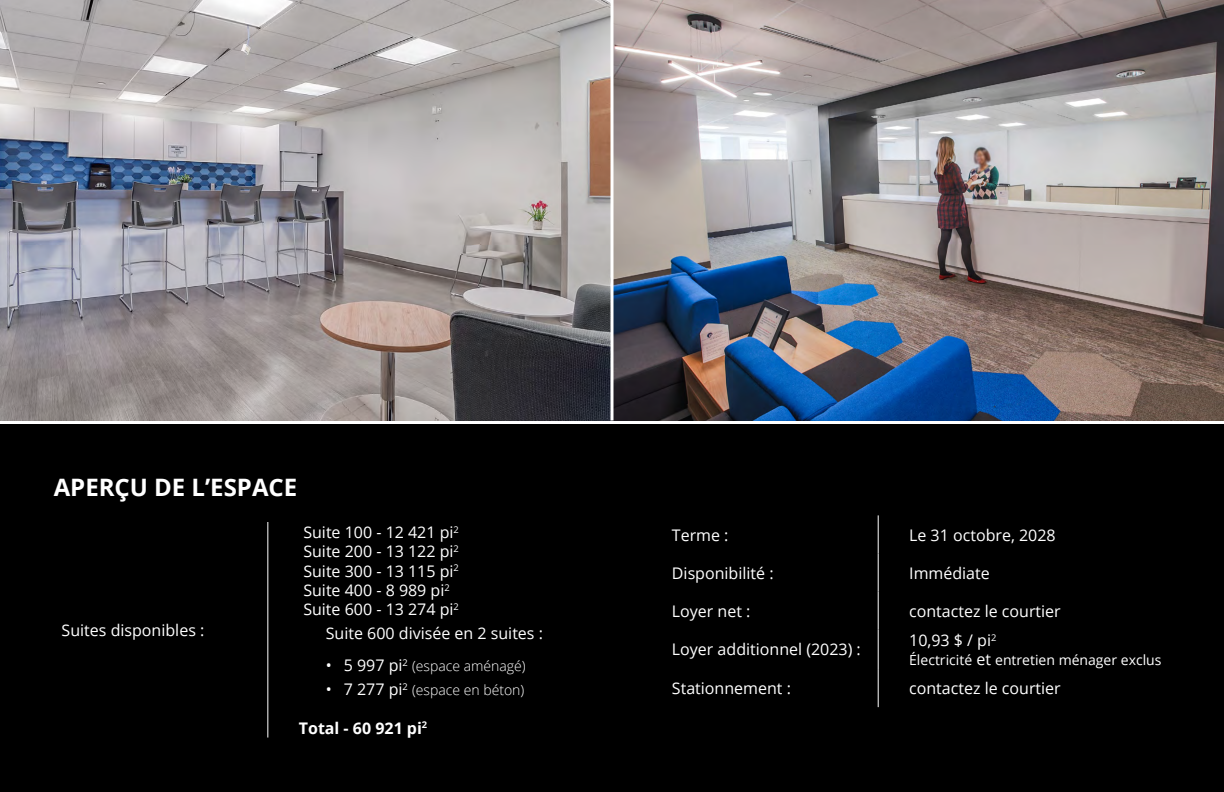
<style>
.page{position:relative;width:1224px;height:792px;background:#fff}
.page>*{position:absolute;margin:0;border:0;box-sizing:border-box;transform-origin:0 0}
.t1{font:700 24px "Open Sans";color:#fff}
.t2{font:16px/19.2px "Open Sans";color:#fff}
.t3{font:700 16px "Open Sans";color:#fff}
.t4{font:300 14px "Open Sans";color:#fff}
.t5{font:14px "Open Sans";color:#fff}
.s1{font-weight:400;font-size:16px}
.s2{font-size:16px}
</style>
<div class="page">
<div style="left:0;top:424px;width:1224px;height:368px;background:#000"></div>
<img style="left:0;top:0;width:1224px;height:420px">
<svg style="left:610px;top:0;width:4px;height:420px"></svg>
<hr style="left:268px;top:522px;width:1px;height:216px;background:#fff">
<hr style="left:878px;top:515px;width:1px;height:38px;background:#fff">
<hr style="left:878px;top:553px;width:1px;height:39px;background:#fff">
<hr style="left:878px;top:592px;width:1px;height:38px;background:#fff">
<hr style="left:878px;top:630px;width:1px;height:39px;background:#fff">
<hr style="left:878px;top:669px;width:1px;height:38px;background:#fff">
<h1 class="t1" style="left:54px;top:470px;width:245px">APERÇU DE L’ESPACE</h1>
<p class="t2" style="left:62px;top:620px;width:144px">Suites disponibles :</p>
<p class="t2" style="left:303px;top:522px;width:157px">Suite 100 - 12 421 pi<sup>2<br></sup>Suite 200 - 13 122 pi<sup>2<br></sup>Suite 300 - 13 115 pi<sup>2<br></sup>Suite 400 - 8 989 pi<sup>2<br></sup>Suite 600 - 13 274 pi<sup>2</sup></p>
<p class="t2" style="left:326px;top:623px;width:219px">Suite 600 divisée en 2 suites :</p>
<p class="t4" style="left:326px;top:657px;width:201px"><span class="s1">• 5 997 pi</span><sup>2</sup> (espace aménagé)</p>
<p class="t4" style="left:326px;top:680px;width:200px"><span class="s1">• 7 277 pi</span><sup>2</sup> (espace en béton)</p>
<p class="t3" style="left:299px;top:716px;width:130px">Total - 60 921 pi<sup>2</sup></p>
<p class="t2" style="left:672px;top:525px;width:58px">Terme :</p>
<p class="t2" style="left:909px;top:525px;width:148px">Le 31 octobre, 2028</p>
<p class="t2" style="left:672px;top:563px;width:103px">Disponibilité :</p>
<p class="t2" style="left:909px;top:563px;width:82px">Immédiate</p>
<p class="t2" style="left:672px;top:601px;width:80px">Loyer net :</p>
<p class="t2" style="left:909px;top:601px;width:153px">contactez le courtier</p>
<p class="t2" style="left:672px;top:640px;width:190px">Loyer additionnel (2023) :</p>
<p class="t2" style="left:909px;top:630px;width:89px">10,93 $ / pi<sup>2</sup></p>
<p class="t5" style="left:909px;top:650px;width:254px">Électricité <span class="s2">et</span> entretien ménager exclus</p>
<p class="t2" style="left:672px;top:678px;width:121px">Stationnement :</p>
<p class="t2" style="left:909px;top:678px;width:153px">contactez le courtier</p>
</div>
